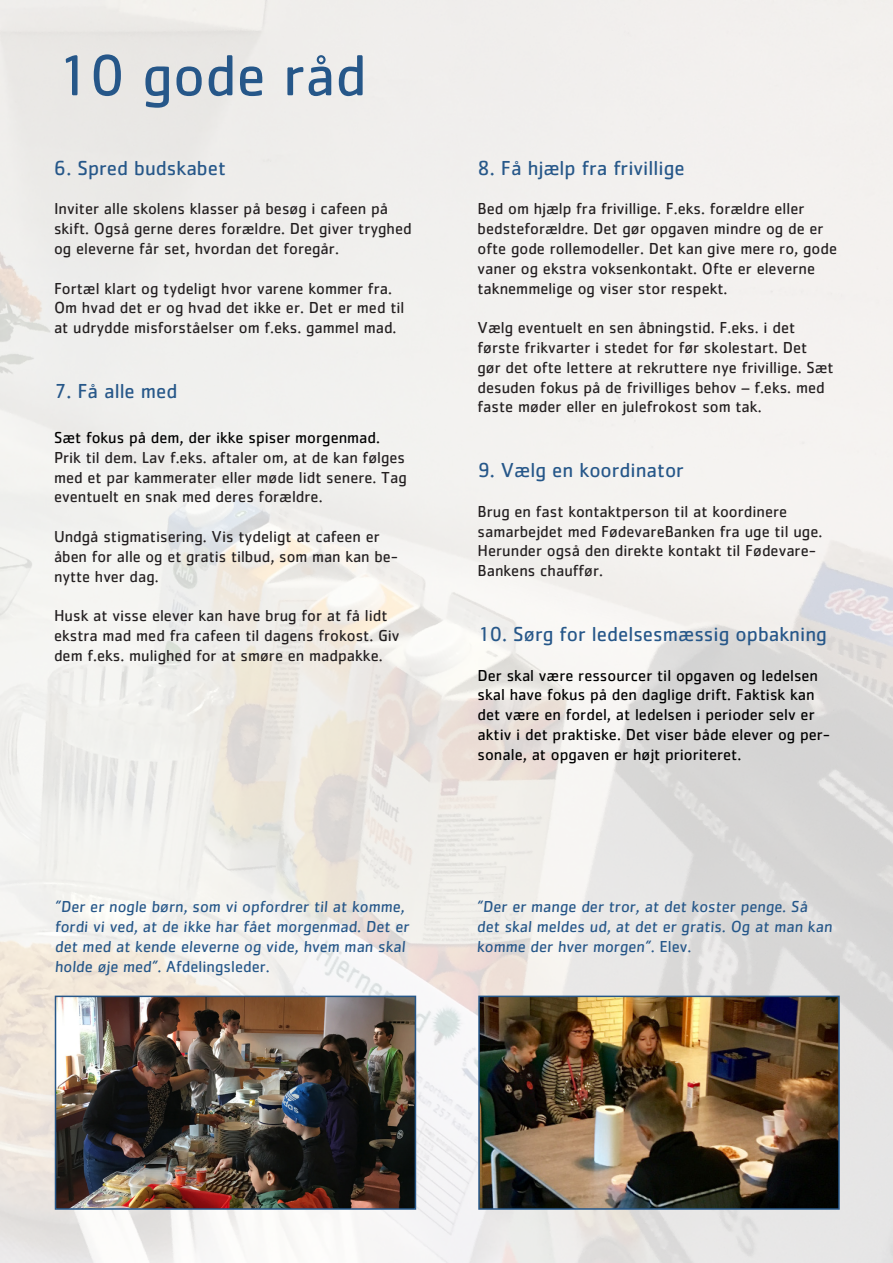
<style>
.page{position:relative;width:893px;height:1263px;background:#fff}
.page>*{position:absolute;margin:0;border:0;box-sizing:border-box;transform-origin:0 0}
.t1{font:60px "Cachet Std";color:#265789}
.t2{font:21px "Cachet Std";color:#265789}
.t3{font:16.5px/19.8px "Cachet Std";color:#231f20}
.t4{font:16.5px/19.8px "Cachet Std";color:#265789}
.t5{font:16.5px/19.8px "Cachet Std";color:#000}
</style>
<div class="page">
<img style="left:58px;top:998px;width:355px;height:209px">
<div style="left:55px;top:995px;width:361px;height:215px;border:2px solid #265789"></div>
<img style="left:481px;top:998px;width:356px;height:209px">
<div style="left:478px;top:995px;width:362px;height:215px;border:2px solid #265789"></div>
<p class="t1" style="left:54px;top:40px;width:314px">10 gode råd</p>
<p class="t2" style="left:54px;top:155px;width:173px">6. Spred budskabet</p>
<p class="t3" style="left:54px;top:199px;width:359px">Inviter alle skolens klasser på besøg i cafeen på skift. Også gerne deres forældre. Det giver tryghed og eleverne får set, hvordan det foregår.</p>
<p class="t3" style="left:54px;top:278px;width:352px">Fortæl klart og tydeligt hvor varene kommer fra.<br>Om hvad det er og hvad det ikke er. Det er med til at udrydde misforståelser om f.eks. gammel mad.</p>
<p class="t2" style="left:54px;top:379px;width:125px">7. Få alle med</p>
<p class="t5" style="left:54px;top:427px;width:328px">Sæt fokus på dem, der ikke spiser morgenmad.</p>
<p class="t3" style="left:54px;top:447px;width:354px;text-align:justify">Prik til dem. Lav f.eks. aftaler om, at de kan følges med et par kammerater eller møde lidt senere. Tag eventuelt en snak med deres forældre.</p>
<p class="t3" style="left:54px;top:526px;width:346px">Undgå stigmatisering. Vis tydeligt at cafeen er åben for alle og et gratis tilbud, som man kan be&shy;nytte hver dag.</p>
<p class="t3" style="left:54px;top:605px;width:347px">Husk at visse elever kan have brug for at få lidt ekstra mad med fra cafeen til dagens frokost. Giv dem f.eks. mulighed for at smøre en madpakke.</p>
<p class="t2" style="left:477px;top:155px;width:209px">8. Få hjælp fra frivillige</p>
<p class="t3" style="left:477px;top:199px;width:361px">Bed om hjælp fra frivillige. F.eks. forældre eller bedsteforældre. Det gør opgaven mindre og de er ofte gode rollemodeller. Det kan give mere ro, gode vaner og ekstra voksenkontakt. Ofte er eleverne taknemmelige og viser stor respekt.</p>
<p class="t3" style="left:477px;top:317px;width:358px">Vælg eventuelt en sen åbningstid. F.eks. i det første frikvarter i stedet for før skolestart. Det gør det ofte lettere at rekruttere nye frivillige. Sæt desuden fokus på de frivilliges behov – f.eks. med faste møder eller en julefrokost som tak.</p>
<p class="t2" style="left:477px;top:458px;width:208px">9. Vælg en koordinator</p>
<p class="t3" style="left:477px;top:501px;width:346px">Brug en fast kontaktperson til at koordinere samarbejdet med FødevareBanken fra uge til uge.<br>Herunder også den direkte kontakt til Fødevare-Bankens chauffør.</p>
<p class="t2" style="left:477px;top:622px;width:351px">10. Sørg for ledelsesmæssig opbakning</p>
<p class="t5" style="left:477px;top:665px;width:354px">Der skal være ressourcer til opgaven og ledelsen skal have fokus på den daglige drift. Faktisk kan det være en fordel, at ledelsen i perioder selv er aktiv i det praktiske. Det viser både elever og per&shy;sonale, at opgaven er højt prioriteret.</p>
<p class="t4" style="left:55px;top:897px;width:358px">”Der er nogle børn, som vi opfordrer til at komme, fordi vi ved, at de ikke har fået morgenmad. Det er det med at kende eleverne og vide, hvem man skal holde øje med”. Afdelingsleder.</p>
<p class="t4" style="left:477px;top:897px;width:359px">”Der er mange der tror, at det koster penge. Så det skal meldes ud, at det er gratis. Og at man kan komme der hver morgen”. Elev.</p>
</div>
